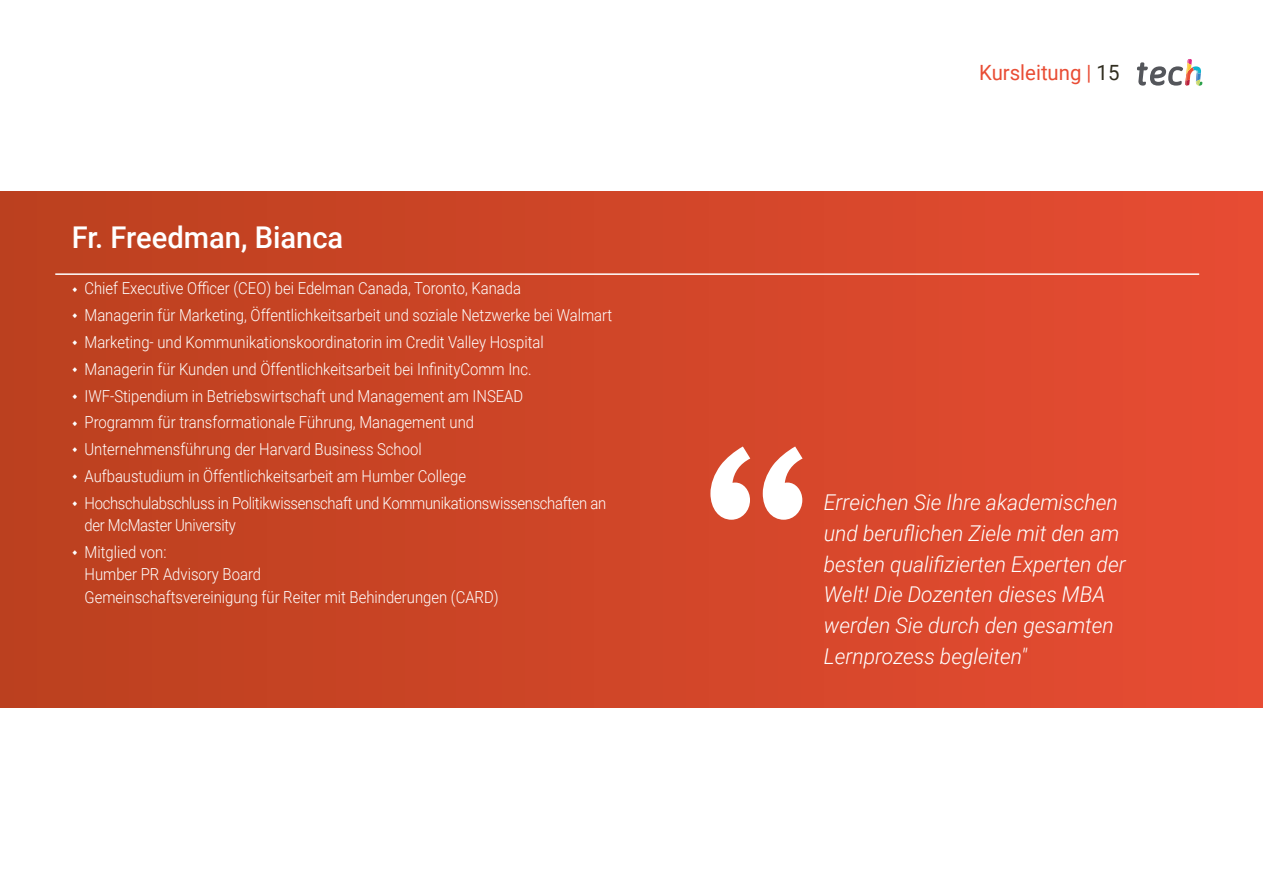
<style>
.page{position:relative;width:1263px;height:893px;background:#fff}
.page>*{position:absolute;margin:0;border:0;box-sizing:border-box;transform-origin:0 0}
.t1{font:500 30px "Roboto";color:#fff}
.t2{font:italic 300 21.75px/30.8px "Roboto";color:#fff}
.t3{font:21px "Roboto";color:#e94d35}
.t4{font:300 16.5px/26.7px "Roboto";color:#fff;scale:.9 1}
.t5{font:300 16.5px/26.7px "Roboto";letter-spacing:-.02em;color:#fff;scale:.9 1}
.s1{color:#312e20}
</style>
<div class="page">
<div style="left:0;top:191px;width:1263px;height:516px;background:linear-gradient(to right,#bb401e,#e74c33)"></div>
<hr style="left:55px;top:273px;width:1144px;height:2px;background:#fff">
<svg style="left:1137px;top:59px;width:65px;height:27px"></svg>
<svg style="left:710px;top:446px;width:92px;height:74px"></svg>
<svg style="left:73px;top:287px;width:4px;height:5px"></svg>
<svg style="left:73px;top:314px;width:4px;height:5px"></svg>
<svg style="left:73px;top:340px;width:4px;height:5px"></svg>
<svg style="left:73px;top:367px;width:4px;height:5px"></svg>
<svg style="left:73px;top:394px;width:4px;height:5px"></svg>
<svg style="left:73px;top:421px;width:4px;height:5px"></svg>
<svg style="left:73px;top:447px;width:4px;height:5px"></svg>
<svg style="left:73px;top:474px;width:4px;height:5px"></svg>
<svg style="left:73px;top:501px;width:4px;height:5px"></svg>
<svg style="left:73px;top:550px;width:4px;height:5px"></svg>
<h1 class="t1" style="left:72px;top:216px;width:273px">Fr. Freedman, Bianca</h1>
<p class="t4" style="left:85px;top:275px;width:588px">Chief Executive Officer (CEO) bei Edelman Canada, Toronto, Kanada<br>Managerin für Marketing, Öffentlichkeitsarbeit und soziale Netzwerke bei Walmart Marketing- und Kommunikationskoordinatorin im Credit Valley Hospital Managerin für Kunden und Öffentlichkeitsarbeit bei InfinityComm Inc.<br>IWF-Stipendium in Betriebswirtschaft und Management am INSEAD<br>Programm für transformationale Führung, Management und Unternehmensführung der Harvard Business School<br>Aufbaustudium in Öffentlichkeitsarbeit am Humber College<br>Hochschulabschluss in Politikwissenschaft und Kommunikationswissenschaften an</p>
<p class="t5" style="left:85px;top:511px;width:170px">der McMaster University<br>Mitglied von:</p>
<p class="t4" style="left:85px;top:563px;width:462px;line-height:22.5px">Humber PR Advisory Board<br>Gemeinschaftsvereinigung für Reiter mit Behinderungen (CARD)</p>
<p class="t3" style="left:979px;top:57px;width:142px">Kursleitung | <span class="s1">15</span></p>
<h2 class="t2" style="left:824px;top:486px;width:303px">Erreichen Sie Ihre akademischen und beruflichen Ziele mit den am besten qualifizierten Experten der<br>Welt! Die Dozenten dieses MBA werden Sie durch den gesamten<br>Lernprozess begleiten"</h2>
</div>
